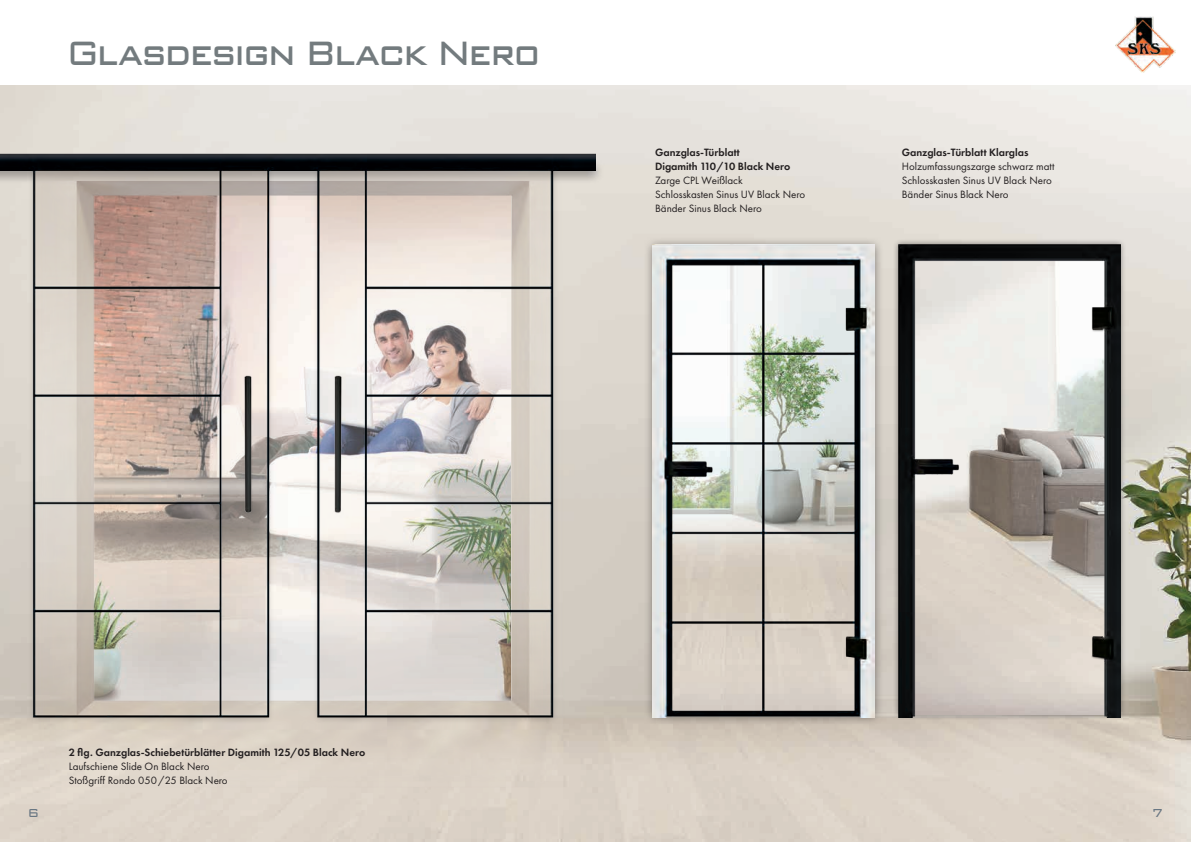
<style>
.page{position:relative;width:1191px;height:842px;background:#fff}
.page>*{position:absolute;margin:0;border:0;box-sizing:border-box;transform-origin:0 0}
.t1{font:500 35px "Banque Gothique RR";letter-spacing:-.01em;color:#737b7e;scale:.94 1}
.t2{font:500 12px "Banque Gothique RR";color:#697783}
.t3{font:11px/14px "Futura PT";color:#231f20}
.t4{font:600 11px/14px "Futura PT";color:#231f20}
</style>
<div class="page">
<img style="left:0;top:85px;width:1191px;height:757px">
<div style="left:893px;top:239px;width:233px;height:481px;background:#231f20;opacity:.55"></div>
<div style="left:643px;top:237px;width:240px;height:489px;background:#231f20;opacity:.55"></div>
<img style="left:652px;top:245px;width:222px;height:472px">
<img style="left:899px;top:245px;width:221px;height:472px">
<div style="left:18px;top:729px;width:565px;height:112px;background:#ddd3c8"></div>
<img style="left:0;top:151px;width:595px;height:578px">
<img style="left:1115px;top:17px;width:60px;height:55px">
<h1 class="t1" style="left:68px;top:31px;width:503px">Glasdesign Black Nero</h1>
<p class="t4" style="left:655px;top:145px;width:137px">Ganzglas-Türblatt<br>Digamith 110/10 Black Nero</p>
<p class="t3" style="left:655px;top:173px;width:152px">Zarge CPL Weißlack<br>Schlosskasten Sinus UV Black Nero<br>Bänder Sinus Black Nero</p>
<p class="t4" style="left:901px;top:145px;width:128px">Ganzglas-Türblatt Klarglas</p>
<p class="t3" style="left:901px;top:159px;width:154px">Holzumfassungszarge schwarz matt<br>Schlosskasten Sinus UV Black Nero<br>Bänder Sinus Black Nero</p>
<p class="t4" style="left:69px;top:745px;width:298px">2 flg. Ganzglas-Schiebetürblätter Digamith 125/05 Black Nero</p>
<p class="t3" style="left:69px;top:759px;width:160px">Laufschiene Slide On Black Nero<br>Stoßgriff Rondo 050/25 Black Nero</p>
<p class="t2" style="left:28px;top:805px;width:12px">6</p>
<p class="t2" style="left:1152px;top:805px;width:11px">7</p>
</div>
